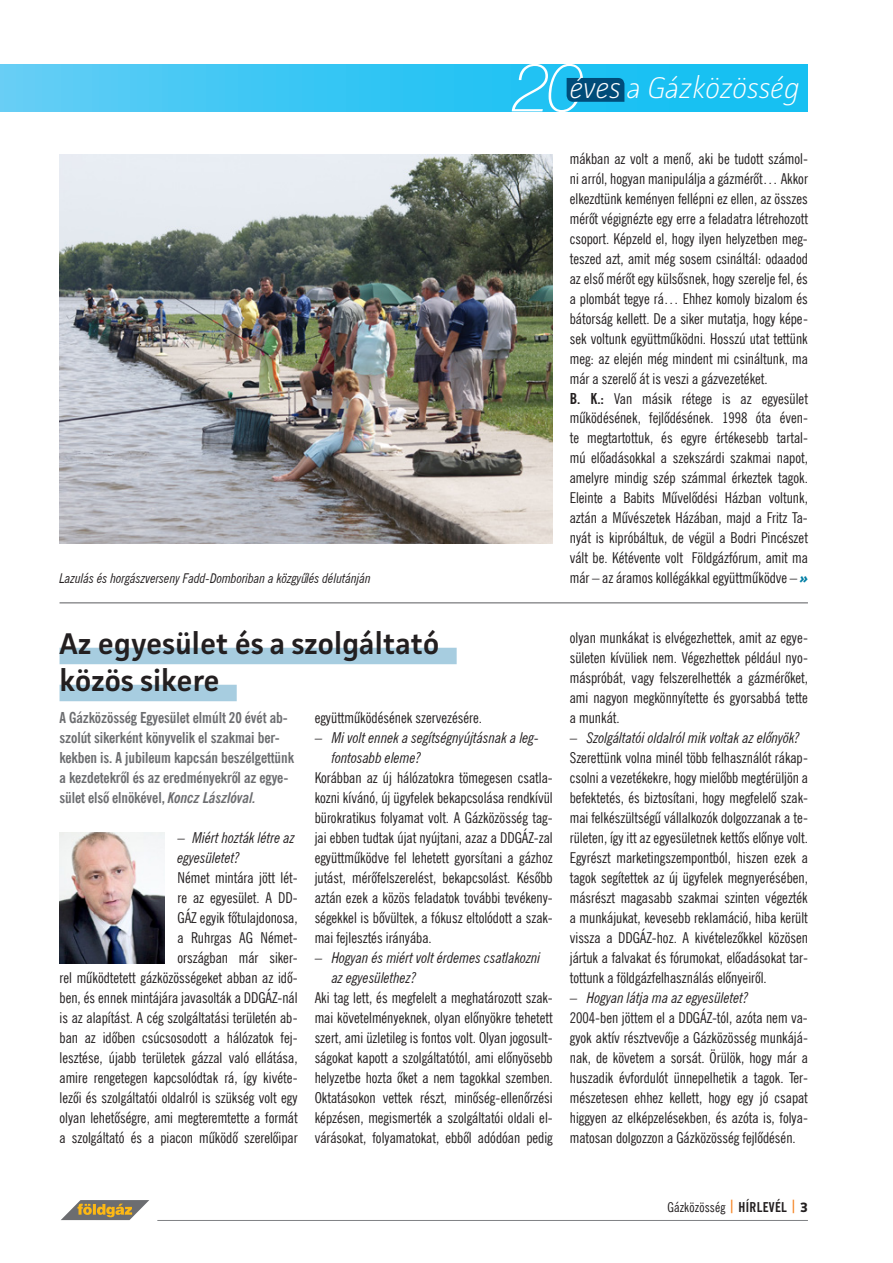
<style>
.page{position:relative;width:893px;height:1263px;background:#fff}
.page>*{position:absolute;margin:0;border:0;box-sizing:border-box;transform-origin:0 0}
.t1{font:600 30px/37px "Facit";letter-spacing:-.005em;color:#231f20}
.t2{font:italic 200 30px "Facit";letter-spacing:-.015em;color:#fff}
.t3{font:15px/20px "News Gothic Condensed";color:#231f20;text-align:justify}
.t4{font:italic condensed 15px/20px "News Gothic";color:#231f20}
.t5{font:700 condensed 15px/20px "News Gothic";letter-spacing:-.005em;color:#6c6d70}
.t6{font:italic condensed 13.5px "News Gothic";color:#231f20}
.t7{font:13.5px "News Gothic Condensed";letter-spacing:.01em;color:#231f20}
.s1{font-family:"News Gothic";font-weight:700;font-stretch:condensed}
.s2{font-family:"Facit";font-weight:700;font-style:italic;font-size:13.5px;color:#007ea4}
.s3{font-style:italic}
.s4{font-family:"News Gothic";font-weight:700;font-stretch:condensed;color:#f58220}
.s5{font-family:"Facit";font-weight:700}
</style>
<div class="page">
<hr style="left:157px;top:1220px;width:651px;height:1px;background:#808285">
<svg style="left:61px;top:1200px;width:88px;height:20px"></svg>
<img style="left:60px;top:154px;width:493px;height:389px">
<hr style="left:60px;top:602px;width:748px;height:1px;background:#6c6d70">
<div style="left:60px;top:648px;width:397px;height:16px;background:#a7cde0"></div>
<div style="left:60px;top:685px;width:177px;height:16px;background:#a7cde0"></div>
<img style="left:60px;top:832px;width:105px;height:131px">
<svg style="left:0;top:64px;width:808px;height:47px;background:#36c5f3"></svg>
<svg style="left:512px;top:64px;width:112px;height:48px;background:#2daad5"></svg>
<h1 class="t2" style="left:569px;top:69px;width:232px">éves a Gázközösség</h1>
<p class="t3" style="left:570px;top:148px;width:240px;text-align:left">mákban az volt a menô, aki be tudott számol&shy;ni arról, hogyan manipulálja a gázmérôt… Akkor elkezdtünk keményen fellépni ez ellen, az összes mérôt végignézte egy erre a feladatra létrehozott csoport. Képzeld el, hogy ilyen helyzetben meg&shy;teszed azt, amit még sosem csináltál: odaadod az elsô mérôt egy külsôsnek, hogy szerelje fel, és a plombát tegye rá… Ehhez komoly bizalom és bátorság kellett. De a siker mutatja, hogy képe&shy;sek voltunk együttmûködni. Hosszú utat tettünk meg: az elején még mindent mi csináltunk, ma már a szerelô át is veszi a gázvezetéket.<br><span class="s1">B. K.:</span> Van másik rétege is az egyesület mûködésének, fejlôdésének. 1998 óta éven&shy;te megtartottuk, és egyre értékesebb tartal&shy;mú elôadásokkal a szekszárdi szakmai napot, amelyre mindig szép számmal érkeztek tagok.<br>Eleinte a Babits Mûvelôdési Házban voltunk, aztán a Mûvészetek Házában, majd a Fritz Ta&shy;nyát is kipróbáltuk, de végül a Bodri Pincészet vált be. Kétévente volt Földgázfórum, amit ma</p>
<p class="t6" style="left:60px;top:570px;width:313px">Lazulás és horgászverseny Fadd-Domboriban a közgyûlés délutánján</p>
<p class="t3" style="left:570px;top:568px;width:240px">már – az áramos kollégákkal együttmûködve – <span class="s2">»</span></p>
<h1 class="t1" style="left:60px;top:624px;width:382px">Az egyesület és a szolgáltató közös sikere</h1>
<p class="t3" style="left:570px;top:628px;width:240px">olyan munkákat is elvégezhettek, amit az egye&shy;sületen kívüliek nem. Végezhettek például nyo&shy;máspróbát, vagy felszerelhették a gázmérôket, ami nagyon megkönnyítette és gyorsabbá tette a munkát.</p>
<p class="t4" style="left:570px;top:728px;width:231px">– Szolgáltatói oldalról mik voltak az elônyök?</p>
<p class="t3" style="left:570px;top:748px;width:240px">Szerettünk volna minél több felhasználót rákap&shy;csolni a vezetékekre, hogy mielôbb megtérüljön a befektetés, és biztosítani, hogy megfelelô szak&shy;mai felkészültségû vállalkozók dolgozzanak a te&shy;rületen, így itt az egyesületnek kettôs elônye volt.<br>Egyrészt marketingszempontból, hiszen ezek a tagok segítettek az új ügyfelek megnyerésében, másrészt magasabb szakmai szinten végezték a munkájukat, kevesebb reklamáció, hiba került vissza a DDGÁZ-hoz. A kivételezôkkel közösen jártuk a falvakat és fórumokat, elôadásokat tar&shy;tottunk a földgázfelhasználás elônyeirôl.</p>
<p class="t4" style="left:570px;top:988px;width:180px">– Hogyan látja ma az egyesületet?</p>
<p class="t3" style="left:570px;top:1008px;width:240px">2004-ben jöttem el a DDGÁZ-tól, azóta nem va&shy;gyok aktív résztvevôje a Gázközösség munkájá&shy;nak, de követem a sorsát. Örülök, hogy már a huszadik évfordulót ünnepelhetik a tagok. Ter&shy;mészetesen ehhez kellett, hogy egy jó csapat higgyen az elképzelésekben, és azóta is, folya&shy;matosan dolgozzon a Gázközösség fejlôdésén.</p>
<p class="t5" style="left:60px;top:708px;width:236px">A Gázközösség Egyesület elmúlt 20 évét ab&shy;szolút sikerként könyvelik el szakmai ber&shy;kekben is. A jubileum kapcsán beszélgettünk a kezdetekrôl és az eredményekrôl az egye&shy;sület elsô elnökével, <span class="s3">Koncz Lászlóval.</span></p>
<p class="t4" style="left:178px;top:828px;width:119px">– Miért hozták létre az egyesületet?</p>
<p class="t3" style="left:60px;top:868px;width:240px;text-align:right">Német mintára jött lét-<br>re az egyesület. A DD-<br>GÁZ egyik fôtulajdonosa,<br>a Ruhrgas AG Német-<br>országban már siker-<br>rel mûködtetett gázközösségeket abban az idô&shy;ben, és ennek mintájára javasolták a DDGÁZ-nál is az alapítást. A cég szolgáltatási területén ab&shy;ban az idôben csúcsosodott a hálózatok fej&shy;lesztése, újabb területek gázzal való ellátása, amire rengetegen kapcsolódtak rá, így kivéte&shy;lezôi és szolgáltatói oldalról is szükség volt egy olyan lehetôségre, ami megteremtette a formát a szolgáltató és a piacon mûködô szerelôipar</p>
<p class="t3" style="left:315px;top:708px;width:169px">együttmûködésének szervezésére.</p>
<p class="t4" style="left:332px;top:728px;width:209px;text-indent:-17px">– Mi volt ennek a segítségnyújtásnak a leg&shy;fontosabb eleme?</p>
<p class="t3" style="left:315px;top:768px;width:240px">Korábban az új hálózatokra tömegesen csatla&shy;kozni kívánó, új ügyfelek bekapcsolása rendkívül bürokratikus folyamat volt. A Gázközösség tag&shy;jai ebben tudtak újat nyújtani, azaz a DDGÁZ-zal együttmûködve fel lehetett gyorsítani a gázhoz jutást, mérôfelszerelést, bekapcsolást. Késôbb aztán ezek a közös feladatok további tevékeny&shy;ségekkel is bôvültek, a fókusz eltolódott a szak&shy;mai fejlesztés irányába.</p>
<p class="t4" style="left:332px;top:948px;width:210px;text-indent:-17px">– Hogyan és miért volt érdemes csatlakozni az egyesülethez?</p>
<p class="t3" style="left:315px;top:987px;width:240px">Aki tag lett, és megfelelt a meghatározott szak&shy;mai követelményeknek, olyan elônyökre tehetett szert, ami üzletileg is fontos volt. Olyan jogosult&shy;ságokat kapott a szolgáltatótól, ami elônyösebb helyzetbe hozta ôket a nem tagokkal szemben.<br>Oktatásokon vettek részt, minôség-ellenôrzési képzésen, megismerték a szolgáltatói oldali el&shy;várásokat, folyamatokat, ebbôl adódóan pedig</p>
<p class="t7" style="left:667px;top:1199px;width:142px">Gázközösség <span class="s4">|</span> <span class="s1">HÍRLEVÉL</span> <span class="s4">|</span> <span class="s5">3</span></p>
</div>
